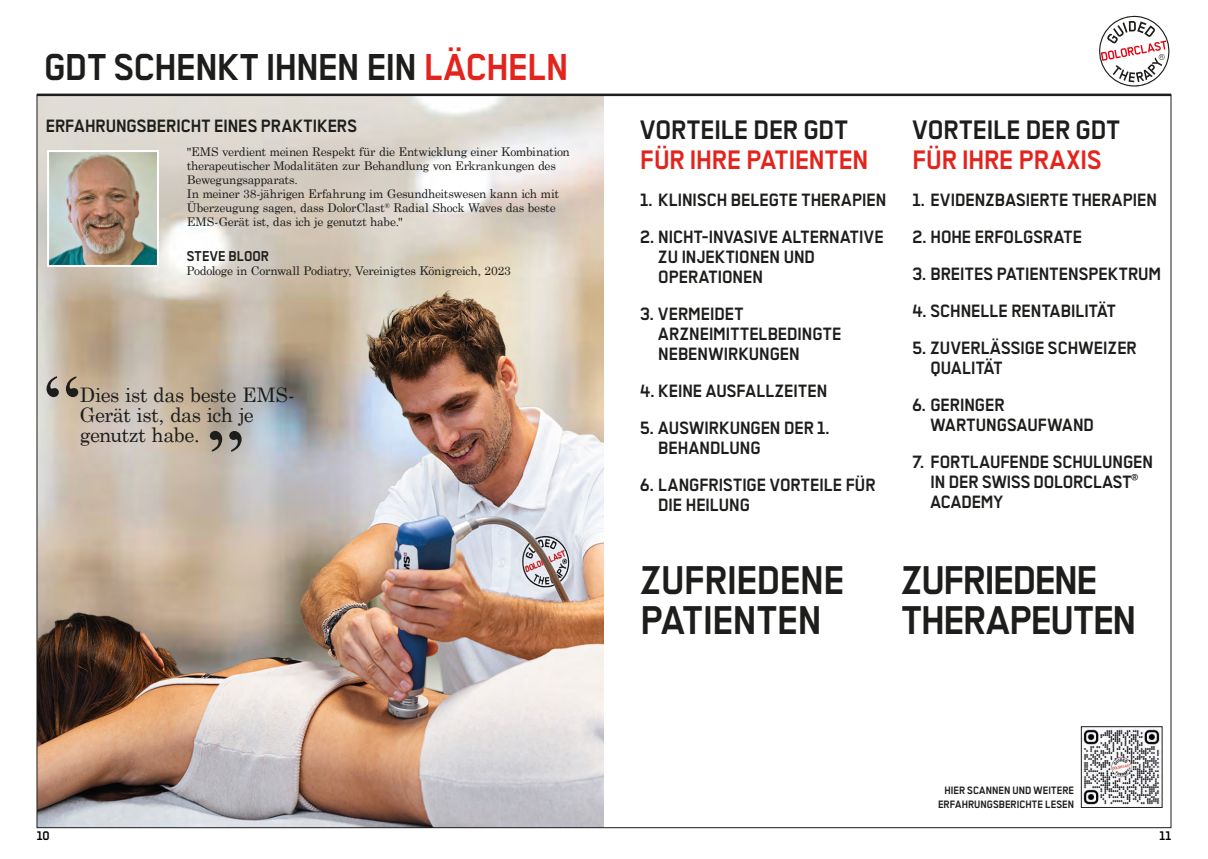
<style>
.page{position:relative;width:1208px;height:859px;background:#fff}
.page>*{position:absolute;margin:0;border:0;box-sizing:border-box;transform-origin:0 0}
.M_Name{font:700 45px/40px "Transbold Neue Euro";letter-spacing:-.015em;color:#1d1d1b}
._4_h1{font:700 42px "Transbold Neue Euro";letter-spacing:-.01em;color:#1d1d1b}
.M_Name-2{font:700 30px/30px "Transbold Neue Euro";letter-spacing:-.005em;color:#e3241d}
.M_Name-3{font:700 30px/30px "Transbold Neue Euro";color:#1d1d1b}
.M_Name-4{font:700 20px/20px "Transbold Neue";color:#1d1d1b}
.M_Name-5{font:20px/20px "Century Schoolbook";letter-spacing:-.025em;color:#1d1d1b}
.M_Name-6{font:700 16px "Transbold Neue";letter-spacing:.01em;color:#1d1d1b}
.t1{font:700 14px "Transbold Neue Euro";color:#000}
.M_Name-7{font:12px/14px "Century Schoolbook";letter-spacing:-.02em;color:#1d1d1b}
.M_Name-8{font:700 12px/14px "Transbold Neue Euro";letter-spacing:.005em;color:#1d1d1b;text-align:center}
.s1{color:#e3241d}
.s2{color:#1d1d1b}
</style>
<div class="page">
<img style="left:39px;top:97px;width:565px;height:729px">
<img style="left:50px;top:153px;width:106px;height:111px">
<div style="left:47px;top:150px;width:112px;height:117px;border:2px solid #fff"></div>
<hr style="left:37px;top:94px;width:1134px;height:2px;background:#1d1d1b">
<svg style="left:1099px;top:15px;width:71px;height:72px"></svg>
<img style="left:1082px;top:728px;width:78px;height:78px">
<div style="left:1080px;top:726px;width:82px;height:82px;border:1px solid #1d1d1b"></div>
<svg style="left:210px;top:431px;width:32px;height:21px"></svg>
<svg style="left:47px;top:376px;width:31px;height:21px"></svg>
<p class="_4_h1" style="left:44px;top:44px;width:525px">GDT SCHENKT IHNEN EIN <span class="s1">LÄCHELN</span></p>
<p class="M_Name-4" style="left:46px;top:116px;width:313px">ERFAHRUNGSBERICHT EINES PRAKTIKERS</p>
<p class="M_Name-7" style="left:187px;top:143px;width:384px">"EMS verdient meinen Respekt für die Entwicklung einer Kombination therapeutischer Modalitäten zur Behandlung von Erkrankungen des Bewegungsapparats.<br>In meiner 38-jährigen Erfahrung im Gesundheitswesen kann ich mit Überzeugung sagen, dass DolorClast<sup>®</sup> Radial Shock Waves das beste EMS-Gerät ist, das ich je genutzt habe."</p>
<p class="M_Name-6" style="left:187px;top:247px;width:84px">STEVE BLOOR</p>
<p class="M_Name-7" style="left:187px;top:262px;width:326px">Podologe in Cornwall Podiatry, Vereinigtes Königreich, 2023</p>
<p class="M_Name-5" style="left:80px;top:383px;width:217px">Dies ist das beste EMS-<br>Gerät ist, das ich je genutzt habe.</p>
<p class="M_Name-2" style="left:640px;top:115px;width:229px"><span class="s2">VORTEILE DER GDT<br></span>FÜR IHRE PATIENTEN</p>
<p class="M_Name-4" style="left:640px;top:190px;width:248px">1. KLINISCH BELEGTE THERAPIEN</p>
<p class="M_Name-4" style="left:658px;top:227px;width:227px;text-indent:-18px">2. NICHT-INVASIVE ALTERNATIVE<br>ZU INJEKTIONEN UND<br>OPERATIONEN</p>
<p class="M_Name-4" style="left:658px;top:304px;width:185px;text-indent:-18px">3. VERMEIDET<br>ARZNEIMITTELBEDINGTE<br>NEBENWIRKUNGEN</p>
<p class="M_Name-4" style="left:640px;top:381px;width:188px">4. KEINE AUSFALLZEITEN</p>
<p class="M_Name-4" style="left:658px;top:418px;width:173px;text-indent:-18px">5. AUSWIRKUNGEN DER 1.<br>BEHANDLUNG</p>
<p class="M_Name-4" style="left:658px;top:475px;width:219px;text-indent:-18px">6. LANGFRISTIGE VORTEILE FÜR<br>DIE HEILUNG</p>
<p class="M_Name-3" style="left:912px;top:115px;width:209px">VORTEILE DER GDT<br><span class="s1">FÜR IHRE PRAXIS</span></p>
<p class="M_Name-4" style="left:912px;top:190px;width:246px">1. EVIDENZBASIERTE THERAPIEN</p>
<p class="M_Name-4" style="left:912px;top:227px;width:171px">2. HOHE ERFOLGSRATE</p>
<p class="M_Name-4" style="left:912px;top:264px;width:250px">3. BREITES PATIENTENSPEKTRUM</p>
<p class="M_Name-4" style="left:912px;top:301px;width:205px">4. SCHNELLE RENTABILITÄT</p>
<p class="M_Name-4" style="left:930px;top:338px;width:208px;text-indent:-18px">5. ZUVERLÄSSIGE SCHWEIZER<br>QUALITÄT</p>
<p class="M_Name-4" style="left:930px;top:395px;width:165px;text-indent:-18px">6. GERINGER<br>WARTUNGSAUFWAND</p>
<p class="M_Name-4" style="left:930px;top:452px;width:224px;text-indent:-18px">7. FORTLAUFENDE SCHULUNGEN<br>IN DER SWISS DOLORCLAST<sup>®<br></sup>ACADEMY</p>
<p class="M_Name" style="left:640px;top:560px;width:206px">ZUFRIEDENE<br>PATIENTEN</p>
<p class="M_Name" style="left:901px;top:560px;width:236px">ZUFRIEDENE<br>THERAPEUTEN</p>
<p class="M_Name-8" style="left:938px;top:784px;width:138px">HIER SCANNEN UND WEITERE<br>ERFAHRUNGSBERICHTE LESEN</p>
<p class="t1" style="left:37px;top:828px;width:14px">10</p>
<p class="t1" style="left:1159px;top:828px;width:13px">11</p>
</div>
